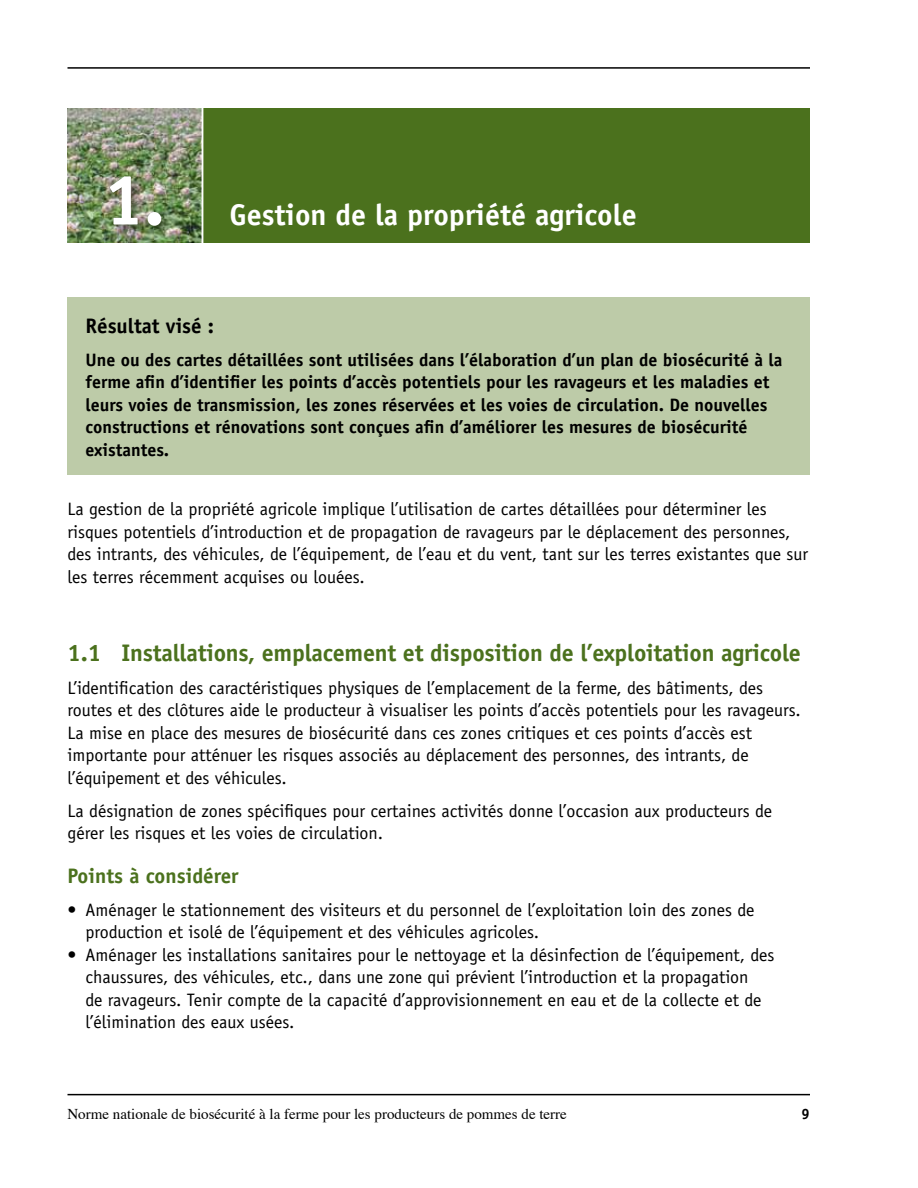
<style>
.page{position:relative;width:918px;height:1188px;background:#fff}
.page>*{position:absolute;margin:0;border:0;box-sizing:border-box;transform-origin:0 0}
.t1{font:700 72px "Officina Sans";color:#fff}
.t2{font:700 30px "Officina Sans";color:#fff}
.t3{font:700 24px "Officina Sans";letter-spacing:-.01em;color:#4b711d}
.t4{font:700 21px "Officina Sans";color:#4b711d}
.t5{font:700 21px "Officina Sans";color:#000}
.t6{font:18px/22.5px "Officina Sans";color:#000}
.t7{font:700 18px/22.5px "Officina Sans";color:#000}
.t8{font:15px "Times";color:#000}
.t9{font:700 15px "Officina Sans";color:#000}
</style>
<div class="page">
<hr style="left:68px;top:67px;width:742px;height:2px;background:#000">
<hr style="left:68px;top:1094px;width:742px;height:1px;background:#000">
<div style="left:68px;top:297px;width:742px;height:178px;background:#bdcba8"></div>
<div style="left:68px;top:108px;width:742px;height:135px;background:#4b711d"></div>
<img style="left:68px;top:108px;width:134px;height:135px">
<hr style="left:202px;top:108px;width:1px;height:135px;background:#fff">
<div style="left:106px;top:173px;width:67px;height:65px;background:#000;opacity:.5"></div>
<h1 class="t1" style="left:104px;top:155px;width:63px">1.</h1>
<h2 class="t2" style="left:229px;top:196px;width:409px">Gestion de la propriété agricole</h2>
<p class="t5" style="left:86px;top:312px;width:130px">Résultat visé :</p>
<p class="t7" style="left:86px;top:348px;width:698px">Une ou des cartes détaillées sont utilisées dans l’élaboration d’un plan de biosécurité à la ferme afin d’identifier les points d’accès potentiels pour les ravageurs et les maladies et leurs voies de transmission, les zones réservées et les voies de circulation. De nouvelles constructions et rénovations sont conçues afin d’améliorer les mesures de biosécurité existantes.</p>
<p class="t6" style="left:68px;top:498px;width:742px">La gestion de la propriété agricole implique l’utilisation de cartes détaillées pour déterminer les risques potentiels d’introduction et de propagation de ravageurs par le déplacement des personnes, des intrants, des véhicules, de l’équipement, de l’eau et du vent, tant sur les terres existantes que sur les terres récemment acquises ou louées.</p>
<h3 class="t3" style="left:68px;top:638px;width:735px">1.1 Installations, emplacement et disposition de l’exploitation agricole</h3>
<p class="t6" style="left:68px;top:676px;width:735px">L’identification des caractéristiques physiques de l’emplacement de la ferme, des bâtiments, des routes et des clôtures aide le producteur à visualiser les points d’accès potentiels pour les ravageurs.<br>La mise en place des mesures de biosécurité dans ces zones critiques et ces points d’accès est importante pour atténuer les risques associés au déplacement des personnes, des intrants, de l’équipement et des véhicules.</p>
<p class="t6" style="left:68px;top:799px;width:706px">La désignation de zones spécifiques pour certaines activités donne l’occasion aux producteurs de gérer les risques et les voies de circulation.</p>
<p class="t4" style="left:68px;top:863px;width:173px">Points à considérer</p>
<p class="t6" style="left:86px;top:898px;width:670px;text-indent:-18px">• Aménager le stationnement des visiteurs et du personnel de l’exploitation loin des zones de production et isolé de l’équipement et des véhicules agricoles.</p>
<p class="t6" style="left:86px;top:943px;width:691px;text-indent:-18px">• Aménager les installations sanitaires pour le nettoyage et la désinfection de l’équipement, des chaussures, des véhicules, etc., dans une zone qui prévient l’introduction et la propagation<br>de ravageurs. Tenir compte de la capacité d’approvisionnement en eau et de la collecte et de l’élimination des eaux usées.</p>
<p class="t8" style="left:68px;top:1100px;width:501px">Norme nationale de biosécurité à la ferme pour les producteurs de pommes de terre</p>
<p class="t9" style="left:802px;top:1104px;width:10px">9</p>
</div>
